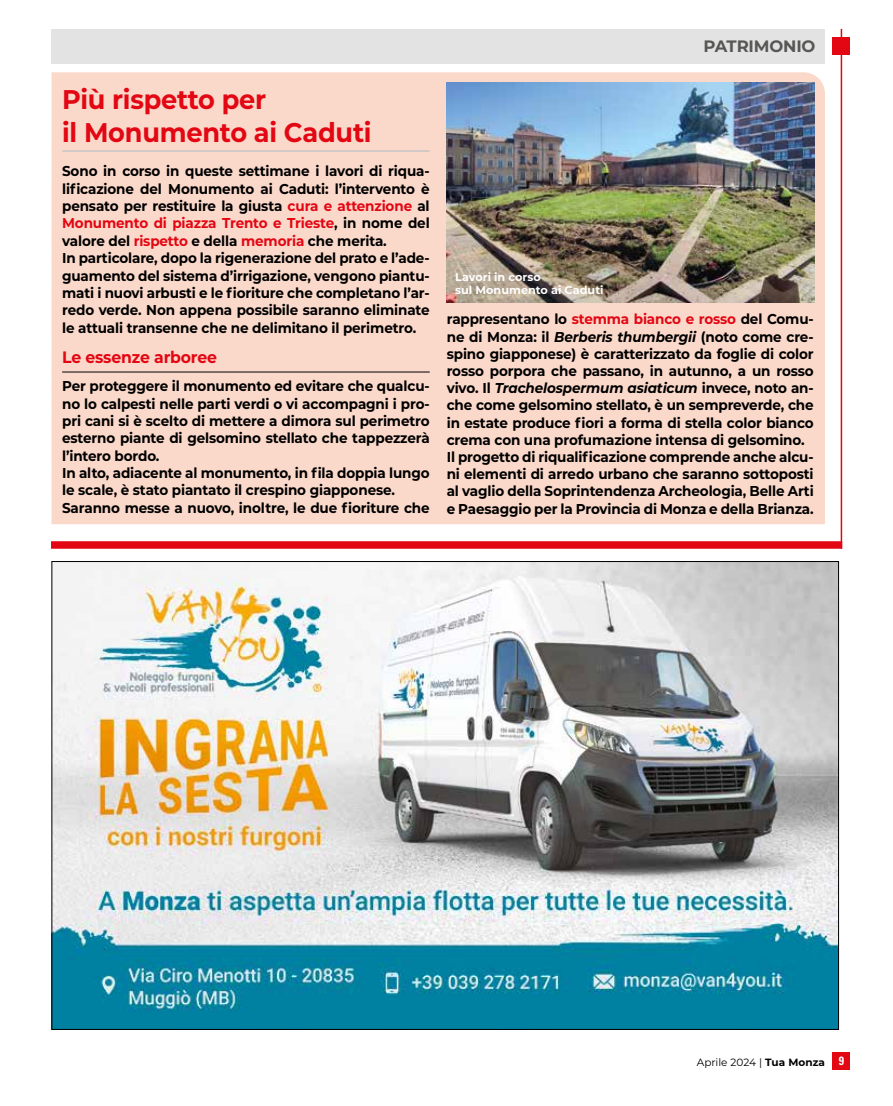
<style>
.page{position:relative;width:893px;height:1106px;background:#fff}
.page>*{position:absolute;margin:0;border:0;box-sizing:border-box;transform-origin:0 0}
.t1{font:700 27px/32.7px "Montserrat";letter-spacing:-.01em;color:#e30613;scale:.95 1}
.t2{font:700 16.5px "Montserrat";letter-spacing:-.01em;color:#e30613;scale:.95 1}
.t3{font:700 16.5px "Montserrat";letter-spacing:-.01em;color:#575756}
.t4{font:700 14.25px/17.4px "Montserrat";letter-spacing:-.01em;color:#000;scale:.95 1}
.t5{font:700 11.25px/12.8px "Montserrat";color:#fff}
.t6{font:10.5px "Montserrat";color:#000}
.s1{color:#e30613}
.s2{font-style:italic}
.s3{font-weight:700}
.s4{font-family:"Univers LT Std";font-weight:700;font-stretch:condensed;font-size:12px;color:#fff}
</style>
<div class="page">
<div style="left:833px;top:1052px;width:17px;height:17px;background:#e30613"></div>
<div style="left:52px;top:29px;width:773px;height:35px;background:#e3e3e3"></div>
<hr style="left:841px;top:29px;width:1px;height:520px;background:#e30613">
<div style="left:833px;top:37px;width:17px;height:17px;background:#e30613"></div>
<div style="left:51px;top:541px;width:791px;height:8px;background:#e30613"></div>
<img style="left:54px;top:563px;width:782px;height:464px">
<div style="left:52px;top:72px;width:773px;height:452px;background:#fbd9ca"></div>
<hr style="left:62px;top:150px;width:368px;height:2px;background:#c6c6c6">
<hr style="left:62px;top:372px;width:368px;height:1px;background:#000">
<img style="left:447px;top:83px;width:367px;height:219px">
<h1 class="t1" style="left:62px;top:82px;width:327px">Più rispetto per<br>il Monumento ai Caduti</h1>
<p class="t4" style="left:62px;top:162px;width:388px">Sono in corso in queste settimane i lavori di riqua&shy;lificazione del Monumento ai Caduti: l’intervento è pensato per restituire la giusta <span class="s1">cura e attenzione</span> al <span class="s1">Monumento di piazza Trento e Trieste</span>, in nome del valore del <span class="s1">rispetto</span> e della <span class="s1">memoria</span> che merita.<br>In particolare, dopo la rigenerazione del prato e l’ade&shy;guamento del sistema d’irrigazione, vengono piantu&shy;mati i nuovi arbusti e le fioriture che completano l’ar&shy;redo verde. Non appena possibile saranno eliminate le attuali transenne che ne delimitano il perimetro.</p>
<p class="t2" style="left:62px;top:345px;width:165px">Le essenze arboree</p>
<p class="t4" style="left:62px;top:377px;width:388px">Per proteggere il monumento ed evitare che qualcu&shy;no lo calpesti nelle parti verdi o vi accompagni i pro&shy;pri cani si è scelto di mettere a dimora sul perimetro esterno piante di gelsomino stellato che tappezzerà l’intero bordo.<br>In alto, adiacente al monumento, in fila doppia lungo le scale, è stato piantato il crespino giapponese.<br>Saranno messe a nuovo, inoltre, le due fioriture che</p>
<p class="t5" style="left:455px;top:270px;width:150px">Lavori in corso<br>sul Monumento ai Caduti</p>
<p class="t3" style="left:704px;top:34px;width:114px">PATRIMONIO</p>
<p class="t4" style="left:447px;top:310px;width:388px">rappresentano lo <span class="s1">stemma bianco e rosso</span> del Comu&shy;ne di Monza: il <span class="s2">Berberis thumbergii</span> (noto come cre&shy;spino giapponese) è caratterizzato da foglie di color rosso porpora che passano, in autunno, a un rosso vivo. Il <span class="s2">Trachelospermum asiaticum</span> invece, noto an&shy;che come gelsomino stellato, è un sempreverde, che in estate produce fiori a forma di stella color bianco crema con una profumazione intensa di gelsomino.<br>Il progetto di riqualificazione comprende anche alcu&shy;ni elementi di arredo urbano che saranno sottoposti al vaglio della Soprintendenza Archeologia, Belle Arti e Paesaggio per la Provincia di Monza e della Brianza.</p>
<p class="t6" style="left:697px;top:1055px;width:149px">Aprile 2024 | <span class="s3">Tua Monza</span> <span class="s4">9</span></p>
</div>
